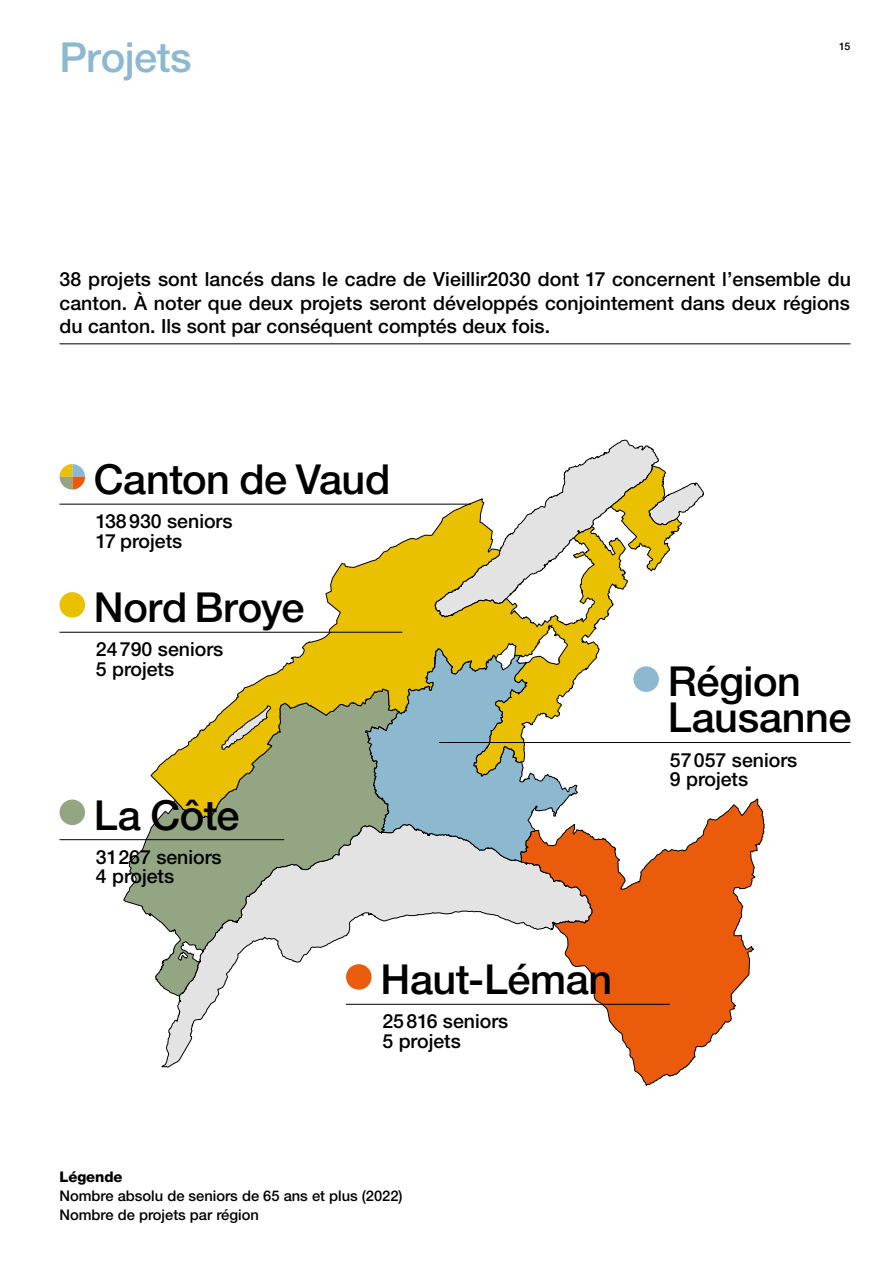
<style>
.page{position:relative;width:893px;height:1263px;background:#fff}
.page>*{position:absolute;margin:0;border:0;box-sizing:border-box;transform-origin:0 0}
.t1{font:500 41.4px/36px "Helvetica Neue LT Pro";letter-spacing:-.01em;color:#000}
.t2{font:500 41.4px "Helvetica Neue LT Pro";letter-spacing:-.01em;color:#8db9d0}
.t3{font:500 19.5px/19.5px "Helvetica Neue LT Pro";color:#000}
.t4{font:500 14.7px/19.2px "Helvetica Neue LT Pro";color:#000}
.t5{font:800 14.7px "Helvetica Neue LT Pro";letter-spacing:-.005em;color:#000}
.t6{font:500 10.5px "Helvetica Neue LT Pro";color:#000}
</style>
<div class="page">
<hr style="left:60px;top:344px;width:790px;height:1px;background:#000">
<svg style="left:161px;top:862px;width:359px;height:205px"></svg>
<svg style="left:520px;top:798px;width:245px;height:288px"></svg>
<svg style="left:123px;top:818px;width:277px;height:179px"></svg>
<svg style="left:150px;top:503px;width:478px;height:315px"></svg>
<svg style="left:434px;top:439px;width:270px;height:178px"></svg>
<svg style="left:365px;top:648px;width:213px;height:214px;background:#b1bb9d"></svg>
<svg style="left:221px;top:705px;width:50px;height:45px;background:#d5b727"></svg>
<hr style="left:346px;top:1004px;width:324px;height:1px;background:#000">
<hr style="left:439px;top:742px;width:411px;height:1px;background:#000">
<hr style="left:60px;top:632px;width:342px;height:1px;background:#000">
<hr style="left:60px;top:839px;width:224px;height:1px;background:#000">
<div style="left:346px;top:964px;width:26px;height:26px;background:#ea5b0b;border-radius:50%"></div>
<div style="left:60px;top:592px;width:25px;height:26px;background:#e9c100;border-radius:50%"></div>
<div style="left:60px;top:799px;width:25px;height:26px;background:#93a582;border-radius:50%"></div>
<div style="left:633px;top:666px;width:26px;height:26px;background:#8db9d0;border-radius:50%"></div>
<svg style="left:60px;top:464px;width:25px;height:25px"></svg>
<hr style="left:60px;top:504px;width:411px;height:1px;background:#000">
<h1 class="t2" style="left:60px;top:33px;width:134px">Projets</h1>
<p class="t6" style="left:839px;top:40px;width:13px">15</p>
<p class="t3" style="left:60px;top:268px;width:793px;line-height:23.2px;text-align:justify">38 projets sont lancés dans le cadre de Vieillir2030 dont 17 concernent l’ensemble du canton. À noter que deux projets seront développés conjointement dans deux régions du canton. Ils sont par conséquent comptés deux fois.</p>
<h1 class="t1" style="left:94px;top:461px;width:298px">Canton de Vaud</h1>
<p class="t3" style="left:96px;top:511px;width:138px">138930 seniors<br>17 projets</p>
<h1 class="t1" style="left:94px;top:589px;width:212px">Nord Broye</h1>
<p class="t3" style="left:96px;top:639px;width:129px">24790 seniors<br>5 projets</p>
<h1 class="t1" style="left:94px;top:796px;width:147px">La Côte</h1>
<p class="t3" style="left:96px;top:847px;width:127px">31267 seniors<br>4 projets</p>
<h1 class="t1" style="left:380px;top:961px;width:233px">Haut-Léman</h1>
<p class="t3" style="left:382px;top:1011px;width:127px">25816 seniors<br>5 projets</p>
<p class="t5" style="left:60px;top:1168px;width:64px">Légende</p>
<p class="t4" style="left:60px;top:1186px;width:345px">Nombre absolu de seniors de 65 ans et plus (2022)<br>Nombre de projets par région</p>
<h1 class="t1" style="left:668px;top:663px;width:185px">Région<br>Lausanne</h1>
<p class="t3" style="left:670px;top:750px;width:129px">57057 seniors<br>9 projets</p>
</div>
